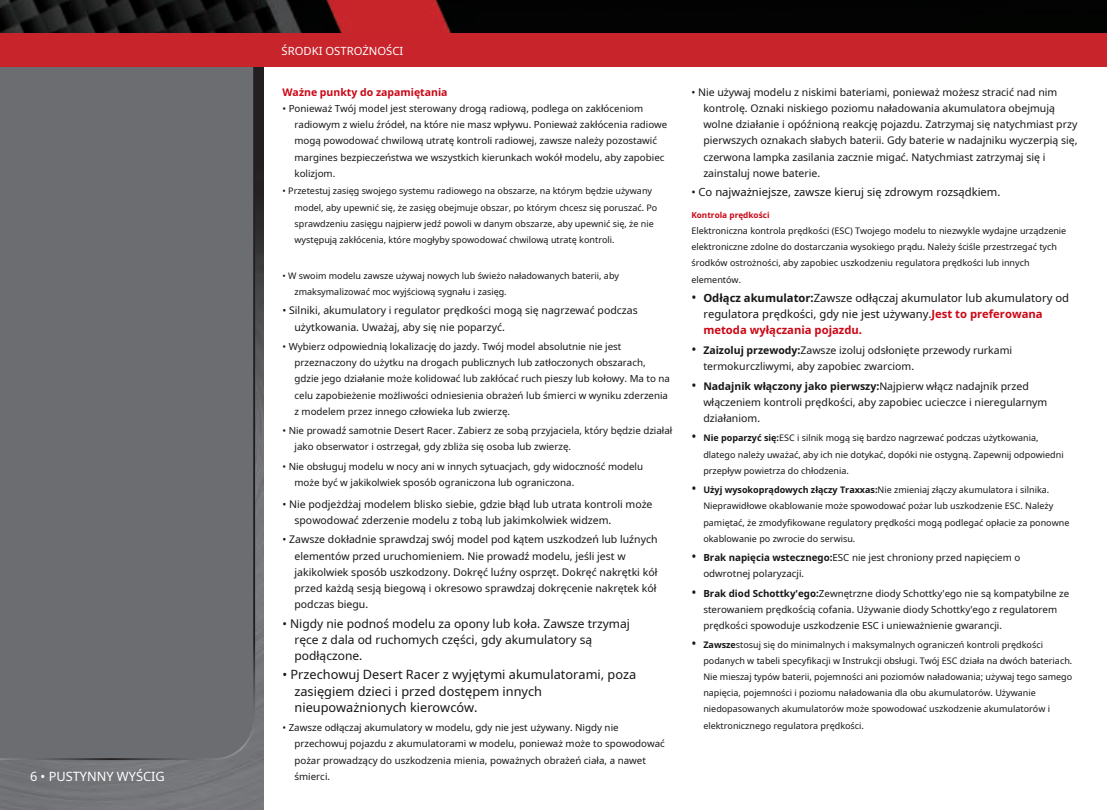
<style>
.page{position:relative;width:1107px;height:810px;background:#fff}
.page>*{position:absolute;margin:0;border:0;box-sizing:border-box;transform-origin:0 0}
.t1{font:12.75px/16.2px "Noto Sans";color:#171615}
.t2{font:12.75px "Noto Sans";color:#fff}
.t3{font:12px/16.2px "Noto Sans";color:#171615}
.t4{font:11.25px/16.2px "Noto Sans";color:#171615}
.t5{font:11.25px "Noto Sans";color:#fff}
.t6{font:10.5px/16.2px "Noto Sans";color:#171615}
.t7{font:700 10.5px "Noto Sans";color:#cb0615}
.t8{font:9.75px/16.2px "Noto Sans";color:#171615}
.t9{font:9px/16.2px "Noto Sans";color:#171615}
.t10{font:700 8.25px "Noto Sans";color:#cb0615}
.s1{font-size:13.5px}
.s2{font-weight:700}
.s3{font-weight:700;color:#cb0615}
</style>
<div class="page">
<img style="left:0;top:68px;width:263px;height:742px">
<div style="left:0;top:67px;width:256px;height:694px;background:#6c6d70"></div>
<img style="left:0;top:0;width:1107px;height:33px">
<div style="left:0;top:33px;width:1107px;height:34px;background:#c8242b"></div>
<p class="t5" style="left:282px;top:43px;width:123px">ŚRODKI OSTROŻNOŚCI</p>
<p class="t7" style="left:283px;top:85px;width:167px">Ważne punkty do zapamiętania</p>
<p class="t8" style="left:295px;top:100px;width:374px;text-indent:-12px">• Ponieważ Twój model jest sterowany drogą radiową, podlega on zakłóceniom radiowym z wielu źródeł, na które nie masz wpływu. Ponieważ zakłócenia radiowe mogą powodować chwilową utratę kontroli radiowej, zawsze należy pozostawić margines bezpieczeństwa we wszystkich kierunkach wokół modelu, aby zapobiec kolizjom.</p>
<p class="t6" style="left:703px;top:84px;width:376px;text-indent:-12px">• Nie używaj modelu z niskimi bateriami, ponieważ możesz stracić nad nim kontrolę. Oznaki niskiego poziomu naładowania akumulatora obejmują wolne działanie i opóźnioną reakcję pojazdu. Zatrzymaj się natychmiast przy pierwszych oznakach słabych baterii. Gdy baterie w nadajniku wyczerpią się, czerwona lampka zasilania zacznie migać. Natychmiast zatrzymaj się i zainstaluj nowe baterie.</p>
<p class="t9" style="left:295px;top:183px;width:364px;text-indent:-12px">• Przetestuj zasięg swojego systemu radiowego na obszarze, na którym będzie używany model, aby upewnić się, że zasięg obejmuje obszar, po którym chcesz się poruszać. Po sprawdzeniu zasięgu najpierw jedź powoli w danym obszarze, aby upewnić się, że nie występują zakłócenia, które mogłyby spowodować chwilową utratę kontroli.</p>
<p class="t4" style="left:691px;top:184px;width:311px">• Co najważniejsze, zawsze kieruj się zdrowym rozsądkiem.</p>
<p class="t10" style="left:691px;top:209px;width:80px">Kontrola prędkości</p>
<p class="t9" style="left:691px;top:222px;width:376px">Elektroniczna kontrola prędkości (ESC) Twojego modelu to niezwykle wydajne urządzenie elektroniczne zdolne do dostarczania wysokiego prądu. Należy ściśle przestrzegać tych środków ostrożności, aby zapobiec uszkodzeniu regulatora prędkości lub innych elementów.</p>
<p class="t9" style="left:295px;top:267px;width:326px;text-indent:-12px">• W swoim modelu zawsze używaj nowych lub świeżo naładowanych baterii, aby zmaksymalizować moc wyjściową sygnału i zasięg.</p>
<p class="t4" style="left:703px;top:290px;width:367px;text-indent:-12px"><span class="s1">•</span> <span class="s2">Odłącz akumulator:</span>Zawsze odłączaj akumulator lub akumulatory od regulatora prędkości, gdy nie jest używany.<span class="s3">Jest to preferowana metoda wyłączania pojazdu.</span></p>
<p class="t6" style="left:295px;top:302px;width:345px;text-indent:-12px">• Silniki, akumulatory i regulator prędkości mogą się nagrzewać podczas użytkowania. Uważaj, aby się nie poparzyć.</p>
<p class="t8" style="left:295px;top:338px;width:377px;text-indent:-12px">• Wybierz odpowiednią lokalizację do jazdy. Twój model absolutnie nie jest przeznaczony do użytku na drogach publicznych lub zatłoczonych obszarach, gdzie jego działanie może kolidować lub zakłócać ruch pieszy lub kołowy. Ma to na celu zapobieżenie możliwości odniesienia obrażeń lub śmierci w wyniku zderzenia z modelem przez innego człowieka lub zwierzę.</p>
<p class="t6" style="left:703px;top:342px;width:310px;text-indent:-12px"><span class="s1">•</span> <span class="s2">Zaizoluj przewody:</span>Zawsze izoluj odsłonięte przewody rurkami termokurczliwymi, aby zapobiec zwarciom.</p>
<p class="t6" style="left:703px;top:377px;width:346px;text-indent:-12px"><span class="s1">•</span> <span class="s2">Nadajnik włączony jako pierwszy:</span>Najpierw włącz nadajnik przed włączeniem kontroli prędkości, aby zapobiec ucieczce i nieregularnym działaniom.</p>
<p class="t8" style="left:295px;top:422px;width:379px;text-indent:-12px">• Nie prowadź samotnie Desert Racer. Zabierz ze sobą przyjaciela, który będzie działał jako obserwator i ostrzegał, gdy zbliża się osoba lub zwierzę.</p>
<p class="t9" style="left:703px;top:430px;width:362px;text-indent:-12px"><span class="s1">•</span> <span class="s2">Nie poparzyć się:</span>ESC i silnik mogą się bardzo nagrzewać podczas użytkowania, dlatego należy uważać, aby ich nie dotykać, dopóki nie ostygną. Zapewnij odpowiedni przepływ powietrza do chłodzenia.</p>
<p class="t8" style="left:295px;top:458px;width:350px;text-indent:-12px">• Nie obsługuj modelu w nocy ani w innych sytuacjach, gdy widoczność modelu może być w jakikolwiek sposób ograniczona lub ograniczona.</p>
<p class="t9" style="left:703px;top:482px;width:368px;text-indent:-12px"><span class="s1">•</span> <span class="s2">Użyj wysokoprądowych złączy Traxxas:</span>Nie zmieniaj złączy akumulatora i silnika.<br>Nieprawidłowe okablowanie może spowodować pożar lub uszkodzenie ESC. Należy pamiętać, że zmodyfikowane regulatory prędkości mogą podlegać opłacie za ponowne okablowanie po zwrocie do serwisu.</p>
<p class="t6" style="left:295px;top:495px;width:360px;text-indent:-12px">• Nie podjeżdżaj modelem blisko siebie, gdzie błąd lub utrata kontroli może spowodować zderzenie modelu z tobą lub jakimkolwiek widzem.</p>
<p class="t6" style="left:295px;top:531px;width:365px;text-indent:-12px">• Zawsze dokładnie sprawdzaj swój model pod kątem uszkodzeń lub luźnych elementów przed uruchomieniem. Nie prowadź modelu, jeśli jest w jakikolwiek sposób uszkodzony. Dokręć luźny osprzęt. Dokręć nakrętki kół przed każdą sesją biegową i okresowo sprawdzaj dokręcenie nakrętek kół podczas biegu.</p>
<p class="t8" style="left:703px;top:549px;width:318px;text-indent:-12px"><span class="s1">•</span> <span class="s2">Brak napięcia wstecznego:</span>ESC nie jest chroniony przed napięciem o odwrotnej polaryzacji.</p>
<p class="t8" style="left:691px;top:585px;width:379px;text-align:center"><span class="s1">•</span> <span class="s2">Brak diod Schottky'ego:</span>Zewnętrzne diody Schottky'ego nie są kompatybilne ze sterowaniem prędkością cofania. Używanie diody Schottky'ego z regulatorem</p>
<h2 class="t3" style="left:283px;top:615px;width:349px">• Nigdy nie podnoś modelu za opony lub koła. Zawsze trzymaj</h2>
<p class="t8" style="left:703px;top:617px;width:300px">prędkości spowoduje uszkodzenie ESC i unieważnienie gwarancji.</p>
<h2 class="t3" style="left:295px;top:631px;width:299px">ręce z dala od ruchomych części, gdy akumulatory są podłączone.</h2>
<p class="t9" style="left:703px;top:636px;width:370px;text-indent:-12px"><span class="s1">•</span> <span class="s2">Zawsze</span>stosuj się do minimalnych i maksymalnych ograniczeń kontroli prędkości podanych w tabeli specyfikacji w Instrukcji obsługi. Twój ESC działa na dwóch bateriach.<br>Nie mieszaj typów baterii, pojemności ani poziomów naładowania; używaj tego samego napięcia, pojemności i poziomu naładowania dla obu akumulatorów. Używanie niedopasowanych akumulatorów może spowodować uszkodzenie akumulatorów i elektronicznego regulatora prędkości.</p>
<h1 class="t1" style="left:295px;top:666px;width:343px;text-indent:-12px">• Przechowuj Desert Racer z wyjętymi akumulatorami, poza zasięgiem dzieci i przed dostępem innych nieupoważnionych kierowców.</h1>
<p class="t8" style="left:295px;top:719px;width:372px;text-indent:-12px">• Zawsze odłączaj akumulatory w modelu, gdy nie jest używany. Nigdy nie przechowuj pojazdu z akumulatorami w modelu, ponieważ może to spowodować pożar prowadzący do uszkodzenia mienia, poważnych obrażeń ciała, a nawet</p>
<h1 class="t2" style="left:30px;top:767px;width:136px">6 • PUSTYNNY WYŚCIG</h1>
<p class="t8" style="left:295px;top:768px;width:37px">śmierci.</p>
</div>
